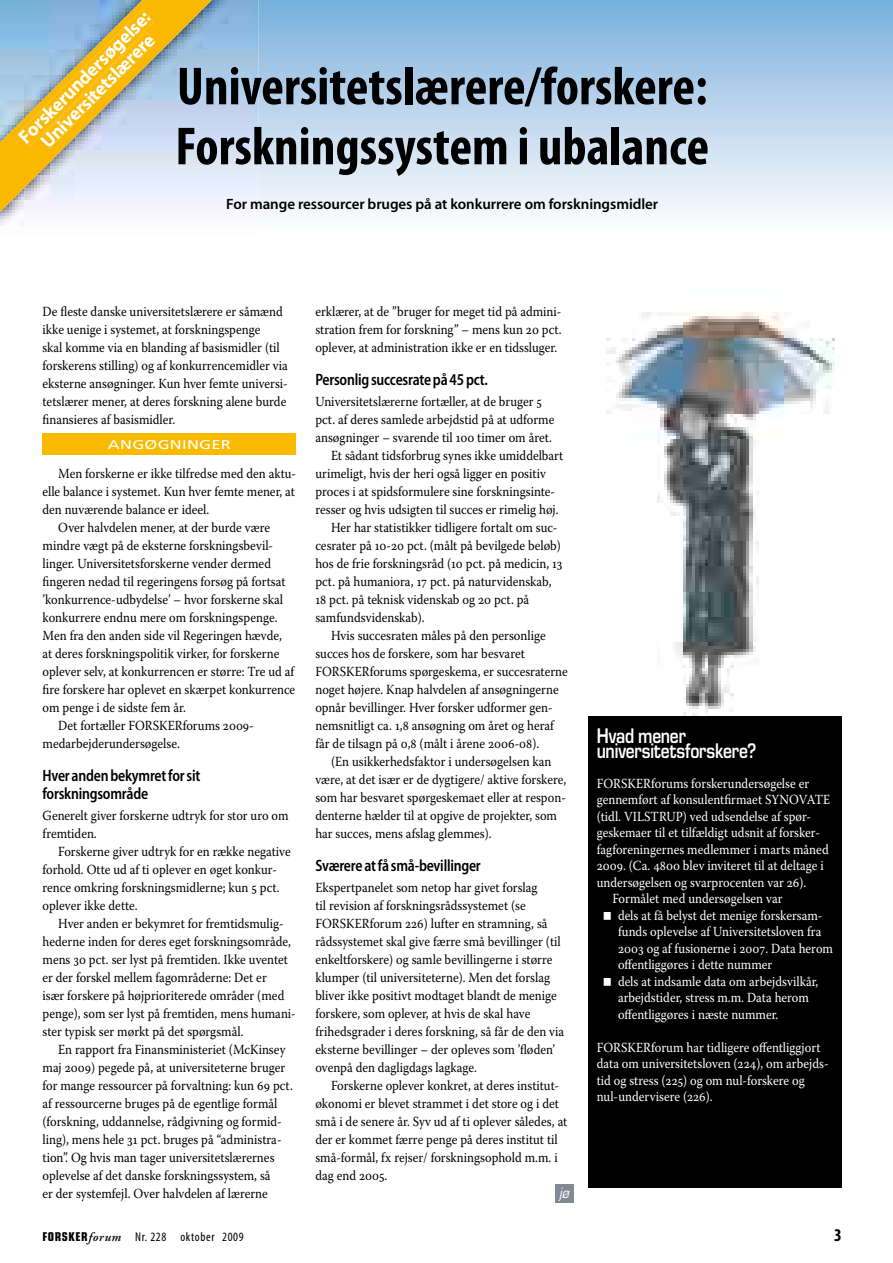
<style>
.page{position:relative;width:893px;height:1263px;background:#fff}
.page>*{position:absolute;margin:0;border:0;box-sizing:border-box;transform-origin:0 0}
.t1{font:700 condensed 54px/60px "Myriad Pro";color:#000}
.t2{font:600 19.5px/15px "Eurostile LT Std";letter-spacing:-.015em;color:#fff;scale:.8 1}
.t3{font:700 19.05px/19px "Myriad Pro";color:#fff;text-align:center}
.t4{font:700 condensed 18px "Myriad Pro";color:#000}
.t5{font:600 semi-condensed 16.5px/18px "Myriad Pro";letter-spacing:-.015em;color:#000;scale:.9 1}
.t6{font:600 15px "Myriad Pro";letter-spacing:-.005em;color:#000}
.t7{font:13.8px/18px "Warnock Pro";color:#000;scale:.9 1}
.t8{font:13.8px/16.5px "Warnock Pro";color:#fff;scale:.9 1}
.t9{font:italic 13.8px "Eurostile LT Std";color:#fff;scale:.9 1}
.t10{font:condensed 12.75px "Myriad Pro";letter-spacing:.05em;color:#000}
.t11{font:12.75px "Frutiger LT Std";letter-spacing:.015em;color:#fff;scale:1.3 1}
.s1{font-family:"Eurostile LT Std";font-weight:700;font-size:12.15px}
.s2{font-family:"Adobe Garamond Pro";font-weight:600;font-style:italic;font-stretch:normal}
</style>
<div class="page">
<svg style="left:259px;top:0;width:634px;height:212px;background:#b7d3eb"></svg>
<img style="left:0;top:0;width:259px;height:226px">
<svg style="left:0;top:0;width:212px;height:212px;background:#cac9a8"></svg>
<div style="left:43px;top:434px;width:253px;height:21px;background:#f9ba00"></div>
<div style="left:555px;top:1184px;width:18px;height:18px;background:#818995"></div>
<img style="left:606px;top:312px;width:229px;height:404px">
<div style="left:588px;top:716px;width:254px;height:472px;background:#000"></div>
<h3 class="t3" style="left:14px;top:133px;width:179px;rotate:-45deg">Forskerundersøgelse:<br>Universitetslærere</h3>
<h1 class="t1" style="left:175px;top:55px;width:535px">Universitetslærere/forskere:<br>Forskningssystem i ubalance</h1>
<p class="t6" style="left:226px;top:195px;width:433px">For mange ressourcer bruges på at konkurrere om forskningsmidler</p>
<p class="t7" style="left:43px;top:302px;width:274px">De fleste danske universitetslærere er såmænd ikke uenige i systemet, at forskningspenge<br>skal komme via en blanding af basismidler (til forskerens stilling) og af konkurrencemidler via eksterne ansøgninger. Kun hver femte universi&shy;tetslærer mener, at deres forskning alene burde finansieres af basismidler.</p>
<p class="t11" style="left:108px;top:437px;width:96px">ANGØGNiNGER</p>
<p class="t7" style="left:58px;top:464px;width:266px">Men forskerne er ikke tilfredse med den aktu-</p>
<p class="t7" style="left:43px;top:482px;width:282px">elle balance i systemet. Kun hver femte mener, at</p>
<p class="t7" style="left:43px;top:500px;width:187px">den nuværende balance er ideel.</p>
<p class="t7" style="left:58px;top:518px;width:237px">Over halvdelen mener, at der burde være</p>
<p class="t7" style="left:43px;top:536px;width:258px">mindre vægt på de eksterne forskningsbevil-</p>
<p class="t7" style="left:43px;top:554px;width:255px">linger. Universitetsforskerne vender dermed</p>
<p class="t7" style="left:43px;top:572px;width:271px">fingeren nedad til regeringens forsøg på fortsat</p>
<p class="t7" style="left:43px;top:590px;width:269px">’konkurrence-udbydelse’ – hvor forskerne skal</p>
<p class="t7" style="left:43px;top:608px;width:263px">konkurrere endnu mere om forskningspenge.</p>
<p class="t7" style="left:43px;top:626px;width:268px">Men fra den anden side vil Regeringen hævde,</p>
<p class="t7" style="left:43px;top:644px;width:265px">at deres forskningspolitik virker, for forskerne</p>
<p class="t7" style="left:43px;top:662px;width:281px">oplever selv, at konkurrencen er større: Tre ud af</p>
<p class="t7" style="left:43px;top:680px;width:282px">fire forskere har oplevet en skærpet konkurrence</p>
<p class="t7" style="left:43px;top:698px;width:161px">om penge i de sidste fem år.</p>
<p class="t7" style="left:58px;top:716px;width:219px">Det fortæller FORSKERforums 2009-</p>
<p class="t7" style="left:43px;top:734px;width:154px">medarbejderundersøgelse.</p>
<p class="t5" style="left:43px;top:766px;width:177px">Hver anden bekymret for sit forskningsområde</p>
<p class="t7" style="left:43px;top:806px;width:275px">Generelt giver forskerne udtryk for stor uro om fremtiden.</p>
<p class="t7" style="left:43px;top:842px;width:277px;text-indent:16px">Forskerne giver udtryk for en række negative forhold. Otte ud af ti oplever en øget konkur&shy;rence omkring forskningsmidlerne; kun 5 pct. oplever ikke dette.</p>
<p class="t7" style="left:43px;top:914px;width:283px;text-indent:16px">Hver anden er bekymret for fremtidsmulig&shy;hederne inden for deres eget forskningsområde, mens 30 pct. ser lyst på fremtiden. Ikke uventet er der forskel mellem fagområderne: Det er<br>især forskere på højprioriterede områder (med penge), som ser lyst på fremtiden, mens humani&shy;ster typisk ser mørkt på det spørgsmål.</p>
<p class="t7" style="left:43px;top:1040px;width:280px;text-indent:16px">En rapport fra Finansministeriet (McKinsey maj 2009) pegede på, at universiteterne bruger for mange ressourcer på forvaltning: kun 69 pct. af ressourcerne bruges på de egentlige formål (forskning, uddannelse, rådgivning og formid&shy;ling), mens hele 31 pct. bruges på “administra&shy;tion”. Og hvis man tager universitetslærernes oplevelse af det danske forskningssystem, så<br>er der systemfejl. Over halvdelen af lærerne</p>
<p class="t7" style="left:315px;top:302px;width:275px;text-align:justify">erklærer, at de ”bruger for meget tid på admini&shy;stration frem for forskning” – mens kun 20 pct. oplever, at administration ikke er en tidssluger.</p>
<p class="t5" style="left:315px;top:370px;width:193px">Personlig succesrate på 45 pct.</p>
<p class="t7" style="left:315px;top:392px;width:253px">Universitetslærerne fortæller, at de bruger 5</p>
<p class="t7" style="left:315px;top:410px;width:267px">pct. af deres samlede arbejdstid på at udforme</p>
<p class="t7" style="left:315px;top:428px;width:264px">ansøgninger – svarende til 100 timer om året.</p>
<p class="t7" style="left:331px;top:446px;width:260px">Et sådant tidsforbrug synes ikke umiddelbart</p>
<p class="t7" style="left:315px;top:464px;width:258px">urimeligt, hvis der heri også ligger en positiv</p>
<p class="t7" style="left:315px;top:482px;width:268px">proces i at spidsformulere sine forskningsinte-</p>
<p class="t7" style="left:315px;top:500px;width:272px">resser og hvis udsigten til succes er rimelig høj.</p>
<p class="t7" style="left:331px;top:518px;width:253px">Her har statistikker tidligere fortalt om suc-</p>
<p class="t7" style="left:315px;top:536px;width:274px">cesrater på 10-20 pct. (målt på bevilgede beløb)</p>
<p class="t7" style="left:315px;top:554px;width:276px">hos de frie forskningsråd (10 pct. på medicin, 13</p>
<p class="t7" style="left:315px;top:572px;width:264px">pct. på humaniora, 17 pct. på naturvidenskab,</p>
<p class="t7" style="left:315px;top:590px;width:239px">18 pct. på teknisk videnskab og 20 pct. på</p>
<p class="t7" style="left:315px;top:608px;width:123px">samfundsvidenskab).</p>
<p class="t7" style="left:331px;top:626px;width:240px">Hvis succesraten måles på den personlige</p>
<p class="t7" style="left:315px;top:644px;width:234px">succes hos de forskere, som har besvaret</p>
<p class="t7" style="left:315px;top:662px;width:282px">FORSKERforums spørgeskema, er succesraterne</p>
<p class="t7" style="left:315px;top:680px;width:272px">noget højere. Knap halvdelen af ansøgningerne</p>
<p class="t7" style="left:315px;top:698px;width:265px">opnår bevillinger. Hver forsker udformer gen-</p>
<p class="t7" style="left:315px;top:716px;width:266px">nemsnitligt ca. 1,8 ansøgning om året og heraf</p>
<p class="t7" style="left:315px;top:734px;width:250px">får de tilsagn på 0,8 (målt i årene 2006-08).</p>
<p class="t7" style="left:331px;top:752px;width:246px">(En usikkerhedsfaktor i undersøgelsen kan</p>
<p class="t7" style="left:315px;top:770px;width:280px">være, at det især er de dygtigere/ aktive forskere,</p>
<p class="t7" style="left:315px;top:788px;width:280px">som har besvaret spørgeskemaet eller at respon-</p>
<p class="t7" style="left:315px;top:806px;width:270px">denterne hælder til at opgive de projekter, som</p>
<p class="t7" style="left:315px;top:824px;width:197px">har succes, mens afslag glemmes).</p>
<p class="t5" style="left:315px;top:856px;width:185px">Sværere at få små-bevillinger</p>
<p class="t7" style="left:315px;top:878px;width:278px">Ekspertpanelet som netop har givet forslag<br>til revision af forskningsrådssystemet (se FORSKERforum 226) lufter en stramning, så rådssystemet skal give færre små bevillinger (til enkeltforskere) og samle bevillingerne i større klumper (til universiteterne). Men det forslag bliver ikke positivt modtaget blandt de menige forskere, som oplever, at hvis de skal have frihedsgrader i deres forskning, så får de den via eksterne bevillinger – der opleves som ’fløden’ ovenpå den dagligdags lagkage.</p>
<p class="t7" style="left:315px;top:1076px;width:282px;text-indent:16px">Forskerne oplever konkret, at deres institut&shy;økonomi er blevet strammet i det store og i det små i de senere år. Syv ud af ti oplever således, at der er kommet færre penge på deres institut til små-formål, fx rejser/ forskningsophold m.m. i dag end 2005.</p>
<p class="t9" style="left:559px;top:1184px;width:13px">jø</p>
<h2 class="t2" style="left:597px;top:728px;width:201px">Hvad mener universitetsforskere?</h2>
<p class="t8" style="left:597px;top:774px;width:238px">FORSKERforums forskerundersøgelse er</p>
<p class="t8" style="left:597px;top:791px;width:261px">gennemført af konsulentfirmaet SYNOVATE</p>
<p class="t8" style="left:597px;top:807px;width:240px">(tidl. VILSTRUP) ved udsendelse af spør-</p>
<p class="t8" style="left:597px;top:824px;width:249px">geskemaer til et tilfældigt udsnit af forsker-</p>
<p class="t8" style="left:597px;top:840px;width:259px">fagforeningernes medlemmer i marts måned</p>
<p class="t8" style="left:597px;top:857px;width:254px">2009. (Ca. 4800 blev inviteret til at deltage i</p>
<p class="t8" style="left:597px;top:873px;width:234px">undersøgelsen og svarprocenten var 26).</p>
<p class="t8" style="left:612px;top:890px;width:191px">Formålet med undersøgelsen var</p>
<p class="t8" style="left:618px;top:906px;width:229px">dels at få belyst det menige forskersam-</p>
<p class="t8" style="left:618px;top:923px;width:227px">funds oplevelse af Universitetsloven fra</p>
<p class="t8" style="left:618px;top:939px;width:240px">2003 og af fusionerne i 2007. Data herom</p>
<p class="t8" style="left:618px;top:956px;width:173px">offentliggøres i dette nummer</p>
<p class="t8" style="left:618px;top:972px;width:224px">dels at indsamle data om arbejdsvilkår,</p>
<p class="t8" style="left:618px;top:989px;width:214px">arbejdstider, stress m.m. Data herom</p>
<p class="t8" style="left:618px;top:1005px;width:180px">offentliggøres i næste nummer.</p>
<p class="t8" style="left:597px;top:1038px;width:259px">FORSKERforum har tidligere offentliggjort data om universitetsloven (224), om arbejds&shy;tid og stress (225) og om nul-forskere og nul-undervisere (226).</p>
<p class="t10" style="left:43px;top:1229px;width:203px"><span class="s1">FORSKER</span><span class="s2">forum</span> Nr. 228 oktober 2009</p>
<h3 class="t4" style="left:834px;top:1224px;width:9px">3</h3>
</div>
